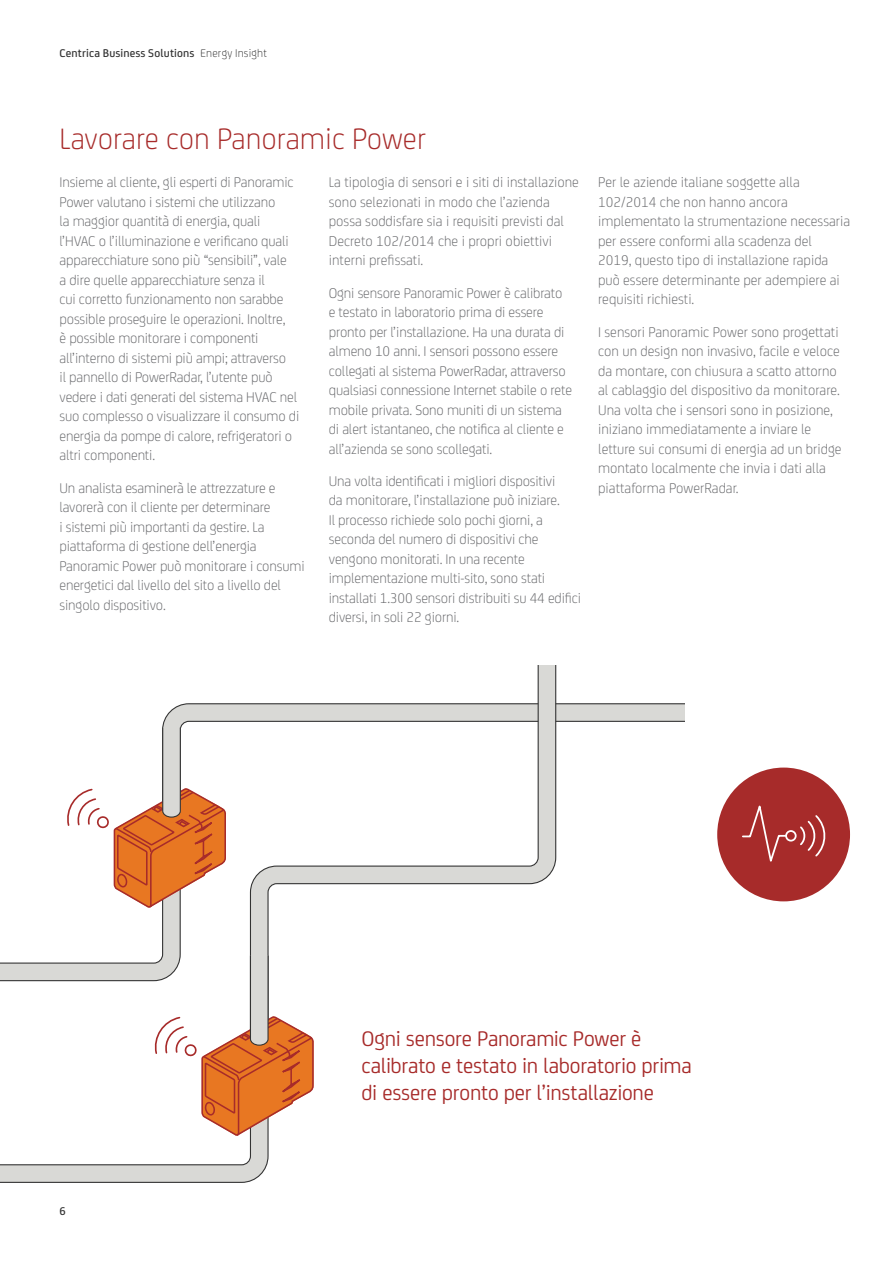
<style>
.page{position:relative;width:893px;height:1263px;background:#fff}
.page>*{position:absolute;margin:0;border:0;box-sizing:border-box;transform-origin:0 0}
.t1{font:300 31.5px "FS Joey Pro";color:#a72b2a}
.t2{font:22.5px/27px "FS Joey Pro";letter-spacing:-.01em;color:#a72b2a}
.Bullets_Text{font:300 15px/19.5px "FS Joey Pro";letter-spacing:-.01em;color:#67686b}
.t3{font:500 12px "FS Joey Pro";letter-spacing:.01em;color:#333}
.s1{font-weight:300}
</style>
<div class="page">
<svg style="left:557px;top:703px;width:127px;height:19px"></svg>
<svg style="left:0;top:666px;width:557px;height:517px"></svg>
<svg style="left:153px;top:954px;width:163px;height:182px"></svg>
<div style="left:717px;top:767px;width:133px;height:134px;background:#a72b2a;border-radius:50%"></div>
<svg style="left:800px;top:815px;width:25px;height:42px"></svg>
<div style="left:785px;top:830px;width:12px;height:11px;border:2px solid #fff;border-radius:50%"></div>
<svg style="left:742px;top:805px;width:46px;height:57px"></svg>
<p class="t3" style="left:60px;top:44px;width:209px">Centrica Business Solutions <span class="s1">Energy Insight</span></p>
<p class="t1" style="left:60px;top:116px;width:368px">Lavorare con Panoramic Power</p>
<p class="Bullets_Text" style="left:60px;top:172px;width:241px">Insieme al cliente, gli esperti di Panoramic Power valutano i sistemi che utilizzano<br>la maggior quantità di energia, quali l’HVAC o l’illuminazione e verificano quali apparecchiature sono più “sensibili”, vale<br>a dire quelle apparecchiature senza il<br>cui corretto funzionamento non sarabbe possible proseguire le operazioni. Inoltre,<br>è possible monitorare i componenti all’interno di sistemi più ampi; attraverso<br>il pannello di PowerRadar, l’utente può vedere i dati generati del sistema HVAC nel suo complesso o visualizzare il consumo di energia da pompe di calore, refrigeratori o altri componenti.</p>
<p class="Bullets_Text" style="left:60px;top:477px;width:247px">Un analista esaminerà le attrezzature e lavorerà con il cliente per determinare<br>i sistemi più importanti da gestire. La piattaforma di gestione dell’energia Panoramic Power può monitorare i consumi energetici dal livello del sito a livello del singolo dispositivo.</p>
<p class="Bullets_Text" style="left:329px;top:172px;width:252px">La tipologia di sensori e i siti di installazione sono selezionati in modo che l’azienda possa soddisfare sia i requisiti previsti dal Decreto 102/2014 che i propri obiettivi interni prefissati.</p>
<p class="Bullets_Text" style="left:329px;top:282px;width:245px">Ogni sensore Panoramic Power è calibrato e testato in laboratorio prima di essere pronto per l’installazione. Ha una durata di almeno 10 anni. I sensori possono essere collegati al sistema PowerRadar, attraverso qualsiasi connessione Internet stabile o rete mobile privata. Sono muniti di un sistema di alert istantaneo, che notifica al cliente e all’azienda se sono scollegati.</p>
<p class="Bullets_Text" style="left:329px;top:470px;width:254px">Una volta identificati i migliori dispositivi<br>da monitorare, l’installazione può iniziare.<br>Il processo richiede solo pochi giorni, a seconda del numero di dispositivi che vengono monitorati. In una recente implementazione multi-sito, sono stati installati 1.300 sensori distribuiti su 44 edifici diversi, in soli 22 giorni.</p>
<p class="Bullets_Text" style="left:598px;top:172px;width:254px">Per le aziende italiane soggette alla 102/2014 che non hanno ancora implementato la strumentazione necessaria per essere conformi alla scadenza del<br>2019, questo tipo di installazione rapida può essere determinante per adempiere ai requisiti richiesti.</p>
<p class="Bullets_Text" style="left:598px;top:321px;width:245px">I sensori Panoramic Power sono progettati con un design non invasivo, facile e veloce da montare, con chiusura a scatto attorno al cablaggio del dispositivo da monitorare.<br>Una volta che i sensori sono in posizione, iniziano immediatamente a inviare le letture sui consumi di energia ad un bridge montato localmente che invia i dati alla piattaforma PowerRadar.</p>
<p class="t3" style="left:60px;top:1202px;width:8px">6</p>
<p class="t2" style="left:362px;top:1024px;width:332px">Ogni sensore Panoramic Power è calibrato e testato in laboratorio prima di essere pronto per l’installazione</p>
</div>
